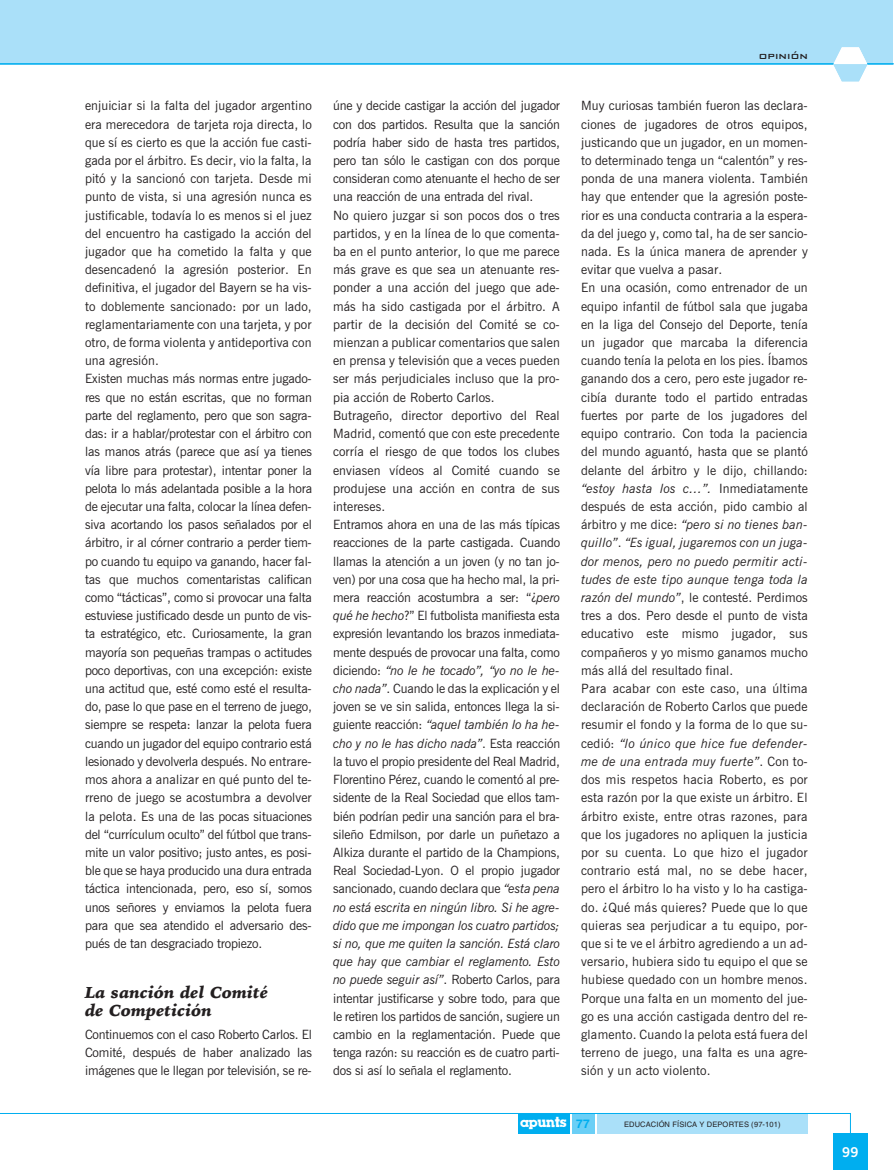
<style>
.page{position:relative;width:894px;height:1170px;background:#fff}
.page>*{position:absolute;margin:0;border:0;box-sizing:border-box;transform-origin:0 0}
.t1{font:italic 16.5px/18.1px "Iowan Old St Blk BT";letter-spacing:.01em;color:#231f20}
.t2{font:700 13.5px "News Goth BT";color:#fff}
.t3{font:12.75px/18.1px "News Goth BT";letter-spacing:.005em;color:#231f20}
.t4{font:12px "Bank Gothic Md BT";color:#231f20}
.t5{font:700 12px "Helvetica";color:#00aeef}
.t6{font:7.5px "Helvetica";letter-spacing:.015em;color:#231f20}
.s1{font-style:italic}
</style>
<div class="page">
<div style="left:0;top:1px;width:893px;height:63px;background:#aae0f9"></div>
<hr style="left:0;top:63px;width:894px;height:1px;background:#00aeef">
<svg style="left:833px;top:47px;width:34px;height:34px"></svg>
<div style="left:833px;top:1133px;width:34px;height:37px;background:#00aeef"></div>
<svg style="left:0;top:1113px;width:851px;height:21px"></svg>
<p class="t3" style="left:85px;top:98px;width:229px">enjuiciar si la fal ta del ju ga dor ar gen ti no era me re ce do ra de tar je ta roja di rec ta, lo que sí es cier to es que la acción fue cas ti - ga da por el ár bi tro. Es decir, vio la falta, la pitó y la sancio nó con tar je ta. Des de mi pun to de vis ta, si una agre sión nun ca es jus ti fi ca ble, to da vía lo es me nos si el juez del en cuen tro ha cas ti ga do la ac ción del ju ga dor que ha co me ti do la fal ta y que desencadenó la agre sión pos te rior. En definitiva, el ju ga dor del Ba yern se ha vis - to do ble men te san cio na do: por un lado, re gla men ta ria men te con una tar je ta, y por otro, de for ma vio len ta y an ti de por ti va con una agre sión.<br>Exis ten mu chas más nor mas en tre ju ga do&shy;res que no es tán escri tas, que no for man par te del re gla men to, pero que son sa gra - das: ir a hablar/pro tes tar con el árbi tro con las ma nos atrás (pa re ce que así ya tie nes vía li bre para pro tes tar), in ten tar po ner la pe lo ta lo más ade lan ta da po si ble a la hora de eje cu tar una fal ta, co lo car la línea de fen&shy;si va acor tan do los pa sos se ña la dos por el ár bi tro, ir al cór ner con tra rio a per der tiem - po cuan do tu equi po va ga nan do, hacer fal - tas que mu chos co men ta ris tas ca li fi can como “tác ti cas”, como si pro vo car una fal ta es tu vie se jus ti fi ca do des de un pun to de vis - ta es tra té gi co, etc. Cu rio sa men te, la gran ma yo ría son pe que ñas tram pas o ac ti tu des poco de por ti vas, con una ex cep ción: exis te una acti tud que, esté como esté el re sul ta - do, pase lo que pase en el te rre no de jue go, siem pre se res pe ta: lan zar la pe lo ta fue ra cuan do un ju ga dor del equi po con tra rio está le sio na do y de vol ver la des pués. No en tra re - mos ahora a ana li zar en qué punto del te - rre no de juego se acos tum bra a de vol ver la pe lo ta. Es una de las po cas si tua cio nes del “cu rrí cu lum ocul to” del fút bol que trans - mi te un va lor po si ti vo; jus to an tes, es po si - ble que se haya pro du ci do una dura en tra da tác ti ca in ten cio na da, pero, eso sí, so mos unos se ño res y en via mos la pe lo ta fue ra para que sea aten di do el ad ver sa rio des - pués de tan desgra ciado tro piezo.</p>
<p class="t1" style="left:85px;top:985px;width:185px">La sanción del Comité de Competición</p>
<p class="t3" style="left:85px;top:1027px;width:229px;text-align:justify">Con ti nue mos con el caso Ro ber to Car los. El Co mi té, des pués de ha ber ana li za do las imá ge nes que le lle gan por te le vi sión, se re -</p>
<p class="t4" style="left:759px;top:50px;width:50px">opinión</p>
<p class="t3" style="left:333px;top:98px;width:229px">úne y de ci de cas ti gar la acción del ju ga dor con dos parti dos. Re sul ta que la sanción po dría ha ber sido de has ta tres parti dos, pero tan sólo le cas ti gan con dos porque con si de ran como ate nuan te el he cho de ser una reac ción de una en tra da del ri val.<br>No quiero juzgar si son po cos dos o tres parti dos, y en la línea de lo que co men ta - ba en el pun to an te rior, lo que me pare ce más gra ve es que sea un ate nuan te res - pon der a una acción del jue go que ade - más ha sido cas ti ga da por el ár bi tro. A par tir de la de ci sión del Co mi té se co - mien zan a pu bli car co men ta rios que sa len en pren sa y te le vi sión que a ve ces pue den ser más per ju di cia les in clu so que la pro - pia ac ción de Ro ber to Carlos.<br>Bu tra ge ño, di rec tor deportivo del Real Ma drid, co men tó que con este precedente corría el riesgo de que todos los clubes enviasen víd eos al Comité cuando se produjese una acción en con tra de sus intereses.<br>Entra mos ahora en una de las más típi cas reac cio nes de la par te cas ti ga da. Cuan do lla mas la aten ción a un jo ven (y no tan jo - ven) por una cosa que ha he cho mal, la pri - me ra reac ción acos tum bra a ser: “¿<span class="s1">pero qué he he cho</span>?” El fut bo lis ta ma ni fies ta esta ex pre sión le van tan do los bra zos in me dia ta - men te des pués de provo car una fal ta, como di cien do: <span class="s1">“no le he to ca do”, “yo no le he - cho nada”</span>. Cuan do le das la ex pli ca ción y el jo ven se ve sin sali da, en ton ces lle ga la si - guien te reac ción: <span class="s1">“aquel tam bién lo ha he - cho y no le has di cho nada”</span>. Esta reac ción la tuvo el pro pio presi den te del Real Ma drid, Flo ren ti no Pé rez, cuan do le co men tó al pre - si den te de la Real So cie dad que ellos tam&shy;bién po drían pe dir una san ción para el bra - si le ño Edmil son, por dar le un pu ñe ta zo a Alkiza du ran te el par ti do de la Cham pions, Real So cie dad-Lyon. O el pro pio juga dor san cio na do, cuan do de cla ra que <span class="s1">“esta pena no está es cri ta en nin gún li bro. Si he agre - di do que me impon gan los cua tro par ti dos; si no, que me qui ten la san ción. Está cla ro que hay que cam biar el re gla men to. Esto no pue de se guir así”</span>. Ro ber to Car los, para in ten tar jus ti fi car se y so bre todo, para que le re ti ren los par ti dos de san ción, su gie re un cam bio en la re gla men ta ción. Pue de que ten ga razón: su reacción es de cuatro par ti - dos si así lo se ña la el re gla men to.</p>
<p class="t3" style="left:581px;top:98px;width:228px">Muy cu rio sas tam bién fue ron las de cla ra - cio nes de ju ga do res de otros equi pos, justicando que un ju ga dor, en un mo men - to de ter mi na do ten ga un “ca len tón” y res - pon da de una ma ne ra violenta. Tam bién hay que en ten der que la agre sión pos te - rior es una con duc ta contra ria a la es pe ra - da del jue go y, como tal, ha de ser san cio - na da. Es la úni ca ma ne ra de aprender y evitar que vuelva a pasar.<br>En una oca sión, como entre na dor de un equi po in fan til de fút bol sala que ju ga ba en la liga del Con se jo del De por te, te nía un ju ga dor que mar ca ba la di fe ren cia cuan do te nía la pe lo ta en los pies. Íba mos ga nan do dos a cero, pero este ju ga dor re - ci bía du ran te todo el par ti do en tra das fuer tes por parte de los ju ga do res del equi po con tra rio. Con toda la pa cien cia del mun do aguan tó, has ta que se plan tó de lan te del ár bi tro y le dijo, chi llan do: <span class="s1">“es toy has ta los c…”.</span> Inme dia ta men te des pués de esta ac ción, pido cam bio al ár bi tro y me dice: <span class="s1">“pero si no tie nes ban - qui llo”</span>. <span class="s1">“Es igual, ju ga re mos con un ju ga - dor me nos, pero no pue do per mi tir ac ti - tu des de este tipo aun que ten ga toda la ra zón del mun do”</span>, le contesté. Per di mos tres a dos. Pero des de el punto de vis ta edu ca ti vo este mismo jugador, sus compañeros y yo mis mo ganamos mucho más allá del resultado final.<br>Para aca bar con este caso, una úl ti ma de cla ra ción de Ro ber to Car los que pue de re su mir el fondo y la forma de lo que su - ce dió: <span class="s1">“lo úni co que hice fue de fen der - me de una en tra da muy fuer te”</span>. Con to - dos mis res pe tos ha cia Ro ber to, es por esta ra zón por la que exis te un árbi tro. El ár bi tro exis te, en tre otras ra zo nes, para que los ju ga do res no apli quen la justi cia por su cuenta. Lo que hizo el ju ga dor con tra rio está mal, no se debe hacer, pero el ár bi tro lo ha vis to y lo ha casti ga - do. ¿Qué más quie res? Pue de que lo que quieras sea perju di car a tu equi po, por&shy;que si te ve el ár bi tro agre dien do a un ad - ver sa rio, hubie ra sido tu equi po el que se hu bie se que da do con un hom bre me nos.<br>Por que una fal ta en un mo men to del jue - go es una ac ción cas ti ga da den tro del re - gla men to. Cuan do la pe lo ta está fue ra del te rre no de jue go, una fal ta es una agre - sión y un acto vio len to.</p>
<p class="t5" style="left:576px;top:1119px;width:15px">77</p>
<p class="t6" style="left:624px;top:1121px;width:158px">EDUCACIÓN FÍSICA Y DEPORTES (97-101)</p>
<p class="t2" style="left:842px;top:1147px;width:18px">99</p>
</div>
